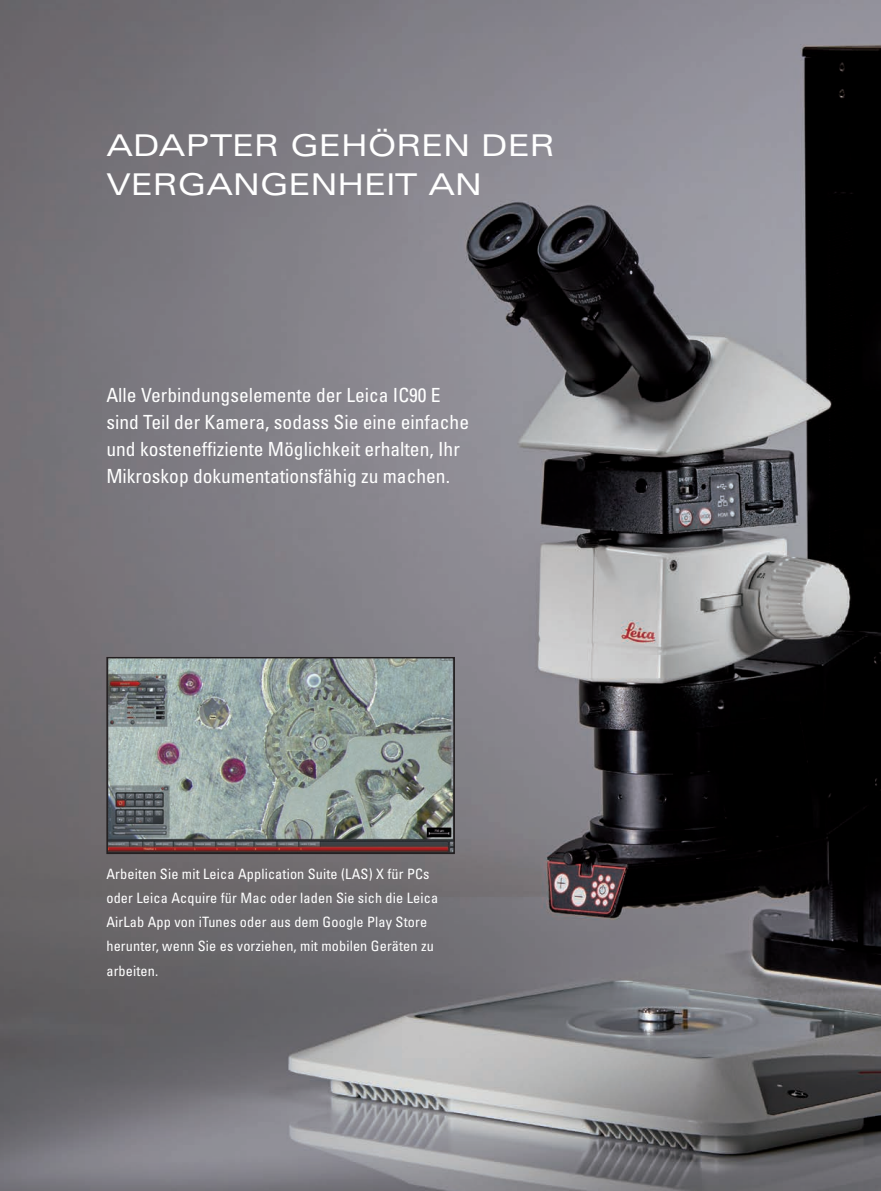
<style>
.page{position:relative;width:881px;height:1191px;background:#fff}
.page>*{position:absolute;margin:0;border:0;box-sizing:border-box;transform-origin:0 0}
.HL_20pt{font:expanded 30px "Univers LT Std";color:#fff}
.HL_12pt{font:condensed 19.5px/27px "Univers LT Std";color:#fff}
.t1{font:condensed 14.25px/24px "Univers LT Std";letter-spacing:.01em;color:#fff}
</style>
<div class="page">
<img style="left:0;top:0;width:880px;height:1191px">
<img style="left:109px;top:660px;width:342px;height:191px">
<div style="left:106px;top:657px;width:348px;height:197px;border:2px solid #231f20"></div>
<p class="HL_20pt" style="left:106px;top:128px;width:449px">ADAPTER GEHÖREN DER</p>
<p class="HL_20pt" style="left:106px;top:167px;width:377px">VERGANGENHEIT AN</p>
<p class="HL_12pt" style="left:106px;top:381px;width:364px">Alle Verbindungselemente der Leica IC90 E sind Teil der Kamera, sodass Sie eine einfache und kosteneffiziente Möglichkeit erhalten, Ihr Mikroskop dokumentationsfähig zu machen.</p>
<p class="t1" style="left:106px;top:862px;width:333px">Arbeiten Sie mit Leica Application Suite (LAS) X für PCs oder Leica Acquire für Mac oder laden Sie sich die Leica AirLab App von iTunes oder aus dem Google Play Store herunter, wenn Sie es vorziehen, mit mobilen Geräten zu arbeiten.</p>
</div>
